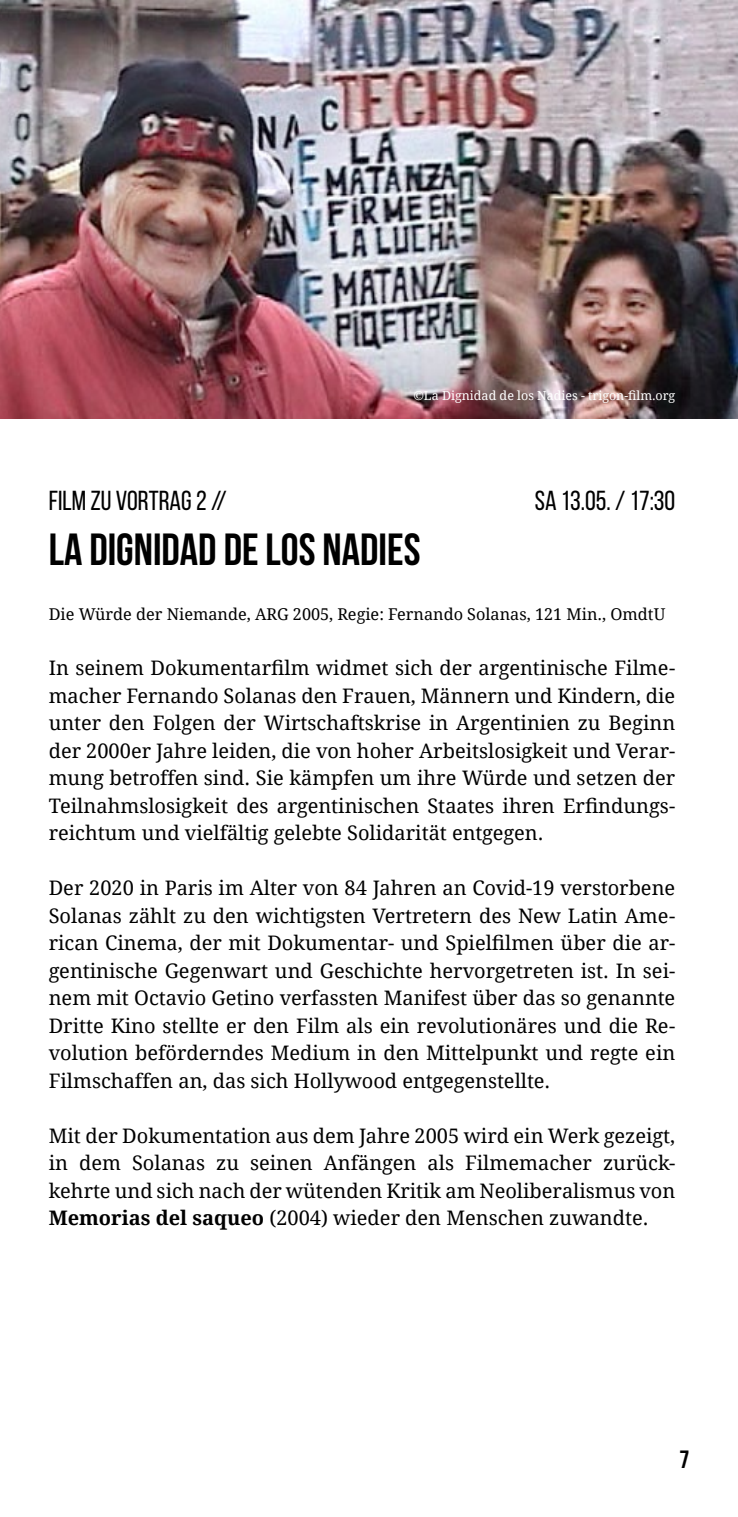
<style>
.page{position:relative;width:738px;height:1517px;background:#fff}
.page>*{position:absolute;margin:0;border:0;box-sizing:border-box;transform-origin:0 0}
.t1{font:700 45px "Bebas Neue";color:#000}
.t2{font:27.5px "Bebas Neue";color:#000}
.t3{font:700 25px "Bebas Neue";color:#000}
.t4{font:20px/27.5px "Droid Serif";color:#000;text-align:justify}
.t5{font:16.25px "Droid Serif";color:#000}
.t6{font:12.5px "Droid Serif";color:#fff}
.s1{font-weight:700}
</style>
<div class="page">
<img style="left:0;top:0;width:737px;height:419px">
<p class="t6" style="left:413px;top:388px;width:263px">©La Dignidad de los Nadies - trigon-film.org</p>
<h2 class="t2" style="left:49px;top:486px;width:179px">FILM ZU VORTRAG 2 //</h2>
<h1 class="t1" style="left:49px;top:525px;width:373px">LA DIGNIDAD DE LOS NADIES</h1>
<h2 class="t2" style="left:534px;top:486px;width:142px">SA 13.05. / 17:30</h2>
<p class="t5" style="left:49px;top:604px;width:617px">Die Würde der Niemande, ARG 2005, Regie: Fernando Solanas, 121 Min., OmdtU</p>
<p class="t4" style="left:49px;top:654px;width:627px">In seinem Dokumentarfilm widmet sich der argentinische Filme&shy;macher Fernando Solanas den Frauen, Männern und Kindern, die unter den Folgen der Wirtschaftskrise in Argentinien zu Beginn der 2000er Jahre leiden, die von hoher Arbeitslosigkeit und Verar&shy;mung betroffen sind. Sie kämpfen um ihre Würde und setzen der Teilnahmslosigkeit des argentinischen Staates ihren Erfindungs&shy;reichtum und vielfältig gelebte Solidarität entgegen.</p>
<p class="t4" style="left:49px;top:874px;width:627px">Der 2020 in Paris im Alter von 84 Jahren an Covid-19 verstorbene Solanas zählt zu den wichtigsten Vertretern des New Latin Ame&shy;rican Cinema, der mit Dokumentar- und Spielfilmen über die ar&shy;gentinische Gegenwart und Geschichte hervorgetreten ist. In sei&shy;nem mit Octavio Getino verfassten Manifest über das so genannte Dritte Kino stellte er den Film als ein revolutionäres und die Re&shy;volution beförderndes Medium in den Mittelpunkt und regte ein Filmschaffen an, das sich Hollywood entgegenstellte.</p>
<p class="t4" style="left:49px;top:1121px;width:627px">Mit der Dokumentation aus dem Jahre 2005 wird ein Werk gezeigt, in dem Solanas zu seinen Anfängen als Filmemacher zurück&shy;kehrte und sich nach der wütenden Kritik am Neoliberalismus von <span class="s1">Memorias del saqueo</span> (2004) wieder den Menschen zuwandte.</p>
<p class="t3" style="left:678px;top:1445px;width:11px">7</p>
</div>
